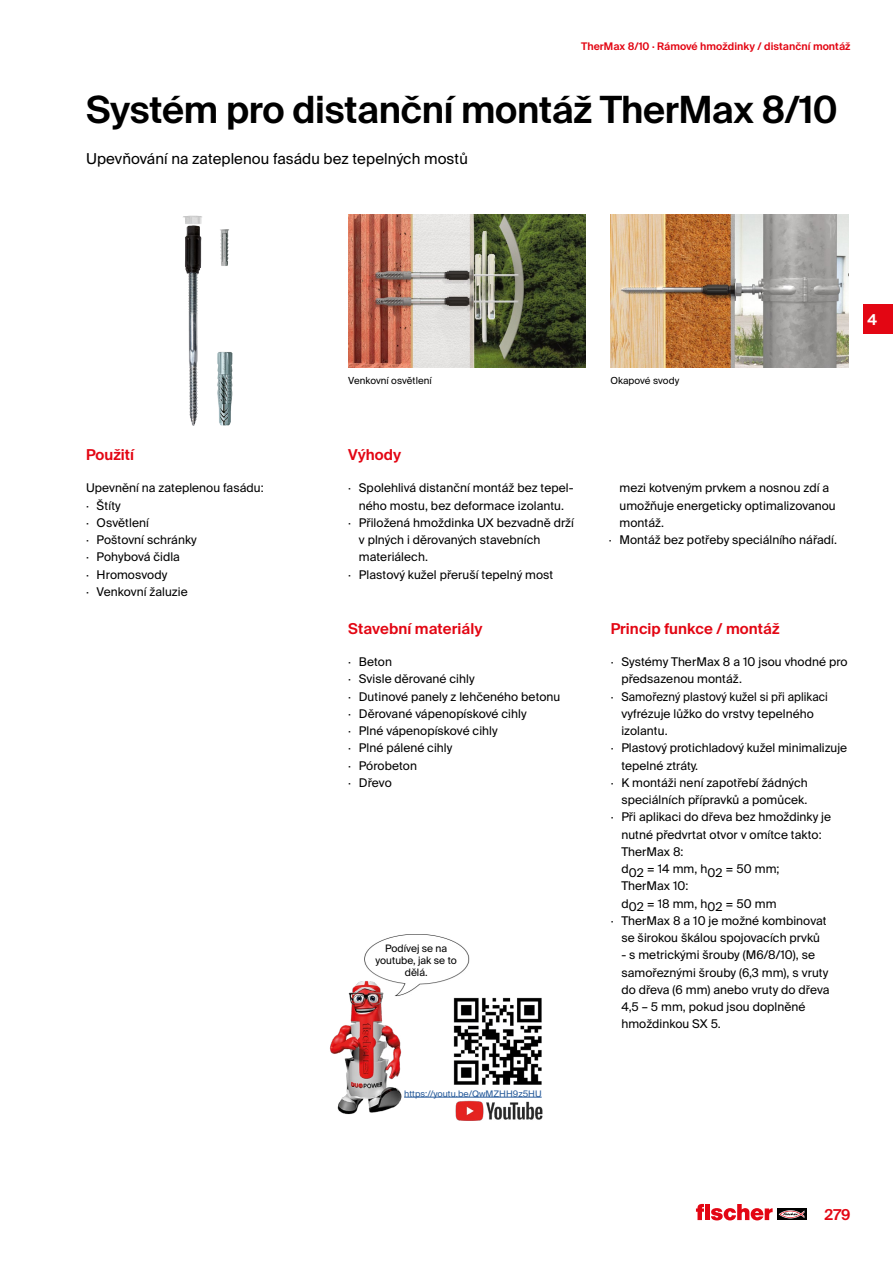
<style>
.page{position:relative;width:893px;height:1263px;background:#fff}
.page>*{position:absolute;margin:0;border:0;box-sizing:border-box;transform-origin:0 0}
.t1{font:600 37.5px "fischerstrong";letter-spacing:-.01em;color:#000}
.t2{font:600 15px "fischerstrong";letter-spacing:.005em;color:#e30613}
.t3{font:15px "fischerstrong";letter-spacing:.005em;color:#000}
.t4{font:600 15px "fischerstrong";color:#fff}
.t5{font:12px/17.2px "fischerstrong";letter-spacing:.005em;color:#000}
.t6{font:12px "fischerstrong";letter-spacing:.005em;color:#000;scale:.95 1}
.t7{font:600 10.5px "fischerstrong";letter-spacing:.005em;color:#e30613}
.t8{font:10.2px/12.3px "fischerstrong";color:#000;text-align:center}
.t9{font:9.75px "fischerstrong";letter-spacing:.005em;color:#000}
.t10{font:9px "fischerstrong";color:#275b9b}
</style>
<div class="page">
<div style="left:863px;top:304px;width:30px;height:30px;background:#e30613"></div>
<svg style="left:777px;top:1208px;width:29px;height:12px"></svg>
<svg style="left:779px;top:1210px;width:25px;height:8px"></svg>
<svg style="left:696px;top:1204px;width:77px;height:16px"></svg>
<img style="left:348px;top:215px;width:238px;height:153px">
<img style="left:183px;top:216px;width:19px;height:171px">
<img style="left:610px;top:215px;width:238px;height:153px">
<img style="left:453px;top:997px;width:89px;height:88px">
<img style="left:329px;top:983px;width:84px;height:132px">
<img style="left:358px;top:934px;width:118px;height:67px">
<img style="left:455px;top:1100px;width:88px;height:21px">
<hr style="left:404px;top:1097px;width:138px;height:1px;background:#275b9b">
<p class="t7" style="left:581px;top:41px;width:271px">TherMax 8/10 · Rámové hmoždinky / distanční montáž</p>
<h1 class="t1" style="left:86px;top:88px;width:753px">Systém pro distanční montáž TherMax 8/10</h1>
<p class="t3" style="left:86px;top:150px;width:383px">Upevňování na zateplenou fasádu bez tepelných mostů</p>
<p class="t2" style="left:86px;top:446px;width:50px">Použití</p>
<p class="t5" style="left:86px;top:479px;width:179px">Upevnění na zateplenou fasádu: · Štíty<br>· Osvětlení<br>· Poštovní schránky<br>· Pohybová čidla<br>· Hromosvody<br>· Venkovní žaluzie</p>
<p class="t9" style="left:348px;top:375px;width:85px">Venkovní osvětlení</p>
<p class="t9" style="left:610px;top:375px;width:70px">Okapové svody</p>
<p class="t4" style="left:867px;top:311px;width:11px">4</p>
<p class="t2" style="left:348px;top:446px;width:55px">Výhody</p>
<p class="t5" style="left:348px;top:479px;width:227px">· Spolehlivá distanční montáž bez tepel-</p>
<p class="t5" style="left:359px;top:497px;width:207px">ného mostu, bez deformace izolantu.</p>
<p class="t5" style="left:348px;top:514px;width:227px">· Přiložená hmoždinka UX bezvadně drží</p>
<p class="t5" style="left:359px;top:531px;width:183px">v plných i děrovaných stavebních</p>
<p class="t5" style="left:359px;top:548px;width:71px">materiálech.</p>
<p class="t5" style="left:348px;top:566px;width:207px">· Plastový kužel přeruší tepelný most</p>
<p class="t2" style="left:348px;top:620px;width:136px">Stavební materiály</p>
<p class="t5" style="left:348px;top:653px;width:214px">· Beton<br>· Svisle děrované cihly<br>· Dutinové panely z lehčeného betonu · Děrované vápenopískové cihly<br>· Plné vápenopískové cihly<br>· Plné pálené cihly<br>· Pórobeton<br>· Dřevo</p>
<p class="t8" style="left:376px;top:942px;width:83px">Podívej se na youtube, jak se to dělá.</p>
<p class="t10" style="left:404px;top:1088px;width:139px">https://youtu.be/QwMZHH9z5HU</p>
<p class="t5" style="left:619px;top:479px;width:211px">mezi kotveným prvkem a nosnou zdí a</p>
<p class="t5" style="left:619px;top:497px;width:218px">umožňuje energeticky optimalizovanou</p>
<p class="t5" style="left:619px;top:514px;width:46px">montáž.</p>
<p class="t5" style="left:609px;top:531px;width:230px">· Montáž bez potřeby speciálního nářadí.</p>
<p class="t2" style="left:611px;top:620px;width:170px">Princip funkce / montáž</p>
<p class="t5" style="left:611px;top:653px;width:238px">· Systémy TherMax 8 a 10 jsou vhodné pro</p>
<p class="t5" style="left:621px;top:671px;width:122px">předsazenou montáž.</p>
<p class="t6" style="left:611px;top:689px;width:230px">· Samořezný plastový kužel si při aplikaci</p>
<p class="t5" style="left:621px;top:705px;width:194px">vyfrézuje lůžko do vrstvy tepelného</p>
<p class="t5" style="left:621px;top:722px;width:48px">izolantu.</p>
<p class="t5" style="left:611px;top:740px;width:238px">· Plastový protichladový kužel minimalizuje</p>
<p class="t5" style="left:621px;top:757px;width:78px">tepelné ztráty.</p>
<p class="t5" style="left:611px;top:774px;width:199px">· K montáži není zapotřebí žádných</p>
<p class="t5" style="left:621px;top:791px;width:188px">speciálních přípravků a pomůcek.</p>
<p class="t5" style="left:611px;top:809px;width:222px">· Při aplikaci do dřeva bez hmoždinky je</p>
<p class="t5" style="left:621px;top:826px;width:202px">nutné předvrtat otvor v omítce takto:</p>
<p class="t5" style="left:621px;top:843px;width:64px">TherMax 8:</p>
<p class="t5" style="left:621px;top:860px;width:160px">d02 = 14 mm, h02 = 50 mm;</p>
<p class="t5" style="left:621px;top:878px;width:69px">TherMax 10:</p>
<p class="t5" style="left:621px;top:895px;width:157px">d02 = 18 mm, h02 = 50 mm</p>
<p class="t5" style="left:611px;top:912px;width:217px">· TherMax 8 a 10 je možné kombinovat</p>
<p class="t5" style="left:621px;top:929px;width:200px">se širokou škálou spojovacích prvků</p>
<p class="t5" style="left:621px;top:946px;width:210px">- s metrickými šrouby (M6/8/10), se samořeznými šrouby (6,3 mm), s vruty do dřeva (6 mm) anebo vruty do dřeva<br>4,5 – 5 mm, pokud jsou doplněné hmoždinkou SX 5.</p>
<p class="t2" style="left:824px;top:1206px;width:28px">279</p>
</div>
